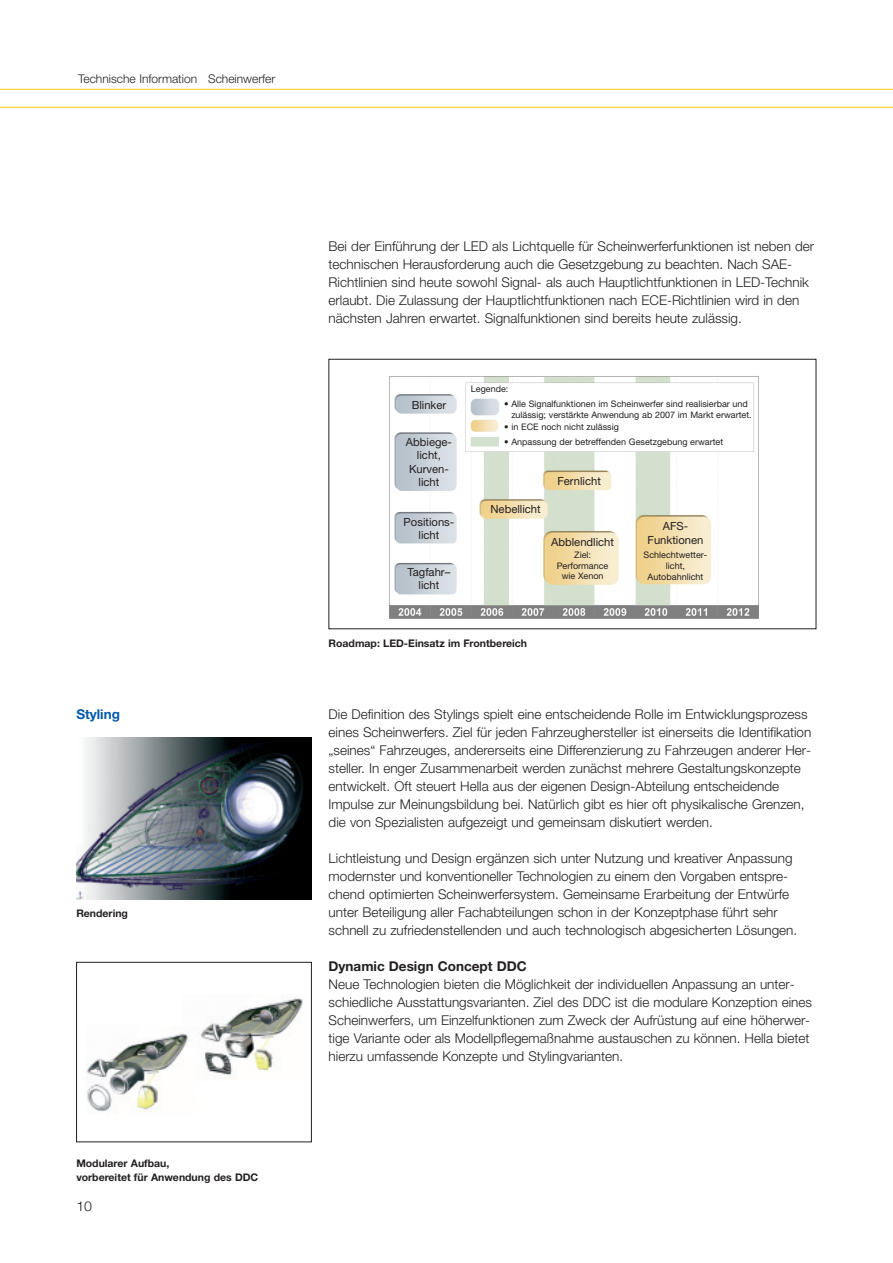
<style>
.page{position:relative;width:893px;height:1263px;background:#fff}
.page>*{position:absolute;margin:0;border:0;box-sizing:border-box;transform-origin:0 0}
.t1{font:300 13.5px/18px "Helvetica Neue";color:#231f20}
.t2{font:700 13.5px "Helvetica Neue";color:#231f20}
.t3{font:700 13.5px "Helvetica Neue";color:#015aaa}
.t4{font:300 13.5px "Helvetica Neue";color:#231f20;scale:1.05 1}
.t5{font:300 12px "Helvetica Neue";color:#231f20}
.t6{font:11.25px/13.5px "Helvetica Neue";color:#231f20;text-align:center}
.t7{font:700 10.5px/13.5px "Helvetica Neue";color:#231f20}
.t8{font:9px/10.8px "Helvetica Neue";color:#231f20;text-align:center}
</style>
<div class="page">
<hr style="left:0;top:89px;width:893px;height:1px;background:#feca0a">
<hr style="left:0;top:107px;width:893px;height:1px;background:#feca0a">
<img style="left:77px;top:737px;width:235px;height:162px">
<img style="left:86px;top:998px;width:217px;height:114px">
<div style="left:76px;top:962px;width:236px;height:180px;border:1px solid #231f20"></div>
<img style="left:389px;top:376px;width:370px;height:243px">
<div style="left:329px;top:359px;width:487px;height:270px;border:1px solid #231f20"></div>
<p class="t5" style="left:78px;top:75px;width:199px">Technische Information Scheinwerfer</p>
<p class="t3" style="left:76px;top:709px;width:45px">Styling</p>
<p class="t7" style="left:76px;top:907px;width:53px">Rendering</p>
<p class="t7" style="left:76px;top:1157px;width:183px">Modularer Aufbau,<br>vorbereitet für Anwendung des DDC</p>
<p class="t4" style="left:76px;top:1201px;width:17px">10</p>
<p class="t1" style="left:329px;top:238px;width:487px">Bei der Einführung der LED als Lichtquelle für Scheinwerferfunktionen ist neben der technischen Herausforderung auch die Gesetzgebung zu beachten. Nach SAE-Richtlinien sind heute sowohl Signal- als auch Hauptlichtfunktionen in LED-Technik erlaubt. Die Zulassung der Hauptlichtfunktionen nach ECE-Richtlinien wird in den nächsten Jahren erwartet. Signalfunktionen sind bereits heute zulässig.</p>
<p class="t6" style="left:412px;top:400px;width:36px">Blinker</p>
<p class="t6" style="left:406px;top:436px;width:48px">Abbiege&shy;licht,<br>Kurven&shy;licht</p>
<p class="t6" style="left:404px;top:516px;width:52px">Positions&shy;licht</p>
<p class="t6" style="left:408px;top:566px;width:44px">Tagfahr– licht</p>
<p class="t8" style="left:471px;top:384px;width:39px">Legende:</p>
<p class="t8" style="left:511px;top:400px;width:242px;text-align:left;text-indent:-7px">• Alle Signalfunktionen im Scheinwerfer sind realisierbar und zulässig; verstärkte Anwendung ab 2007 im Markt erwartet.</p>
<p class="t8" style="left:504px;top:422px;width:116px">• in ECE noch nicht zulässig</p>
<p class="t8" style="left:504px;top:437px;width:221px">• Anpassung der betreffenden Gesetzgebung erwartet</p>
<p class="t6" style="left:557px;top:475px;width:45px">Fernlicht</p>
<p class="t6" style="left:490px;top:504px;width:52px">Nebellicht</p>
<p class="t6" style="left:551px;top:536px;width:64px">Abblendlicht</p>
<p class="t8" style="left:557px;top:550px;width:53px">Ziel:<br>Performance wie Xenon</p>
<p class="t6" style="left:648px;top:520px;width:57px">AFS-<br>Funktionen</p>
<p class="t8" style="left:644px;top:550px;width:65px">Schlechtwetter&shy;licht,<br>Autobahnlicht</p>
<p class="t7" style="left:329px;top:637px;width:200px">Roadmap: LED-Einsatz im Frontbereich</p>
<p class="t1" style="left:329px;top:706px;width:484px">Die Definition des Stylings spielt eine entscheidende Rolle im Entwicklungsprozess eines Scheinwerfers. Ziel für jeden Fahrzeughersteller ist einerseits die Identifikation „seines“ Fahrzeuges, andererseits eine Differenzierung zu Fahrzeugen anderer Her&shy;steller. In enger Zusammenarbeit werden zunächst mehrere Gestaltungskonzepte entwickelt. Oft steuert Hella aus der eigenen Design-Abteilung entscheidende Impulse zur Meinungsbildung bei. Natürlich gibt es hier oft physikalische Grenzen, die von Spezialisten aufgezeigt und gemeinsam diskutiert werden.</p>
<p class="t1" style="left:329px;top:850px;width:470px">Lichtleistung und Design ergänzen sich unter Nutzung und kreativer Anpassung modernster und konventioneller Technologien zu einem den Vorgaben entspre&shy;chend optimierten Scheinwerfersystem. Gemeinsame Erarbeitung der Entwürfe unter Beteiligung aller Fachabteilungen schon in der Konzeptphase führt sehr schnell zu zufriedenstellenden und auch technologisch abgesicherten Lösungen.</p>
<p class="t2" style="left:329px;top:961px;width:200px">Dynamic Design Concept DDC</p>
<p class="t1" style="left:329px;top:976px;width:485px">Neue Technologien bieten die Möglichkeit der individuellen Anpassung an unter&shy;schiedliche Ausstattungsvarianten. Ziel des DDC ist die modulare Konzeption eines Scheinwerfers, um Einzelfunktionen zum Zweck der Aufrüstung auf eine höherwer&shy;tige Variante oder als Modellpflegemaßnahme austauschen zu können. Hella bietet hierzu umfassende Konzepte und Stylingvarianten.</p>
</div>
